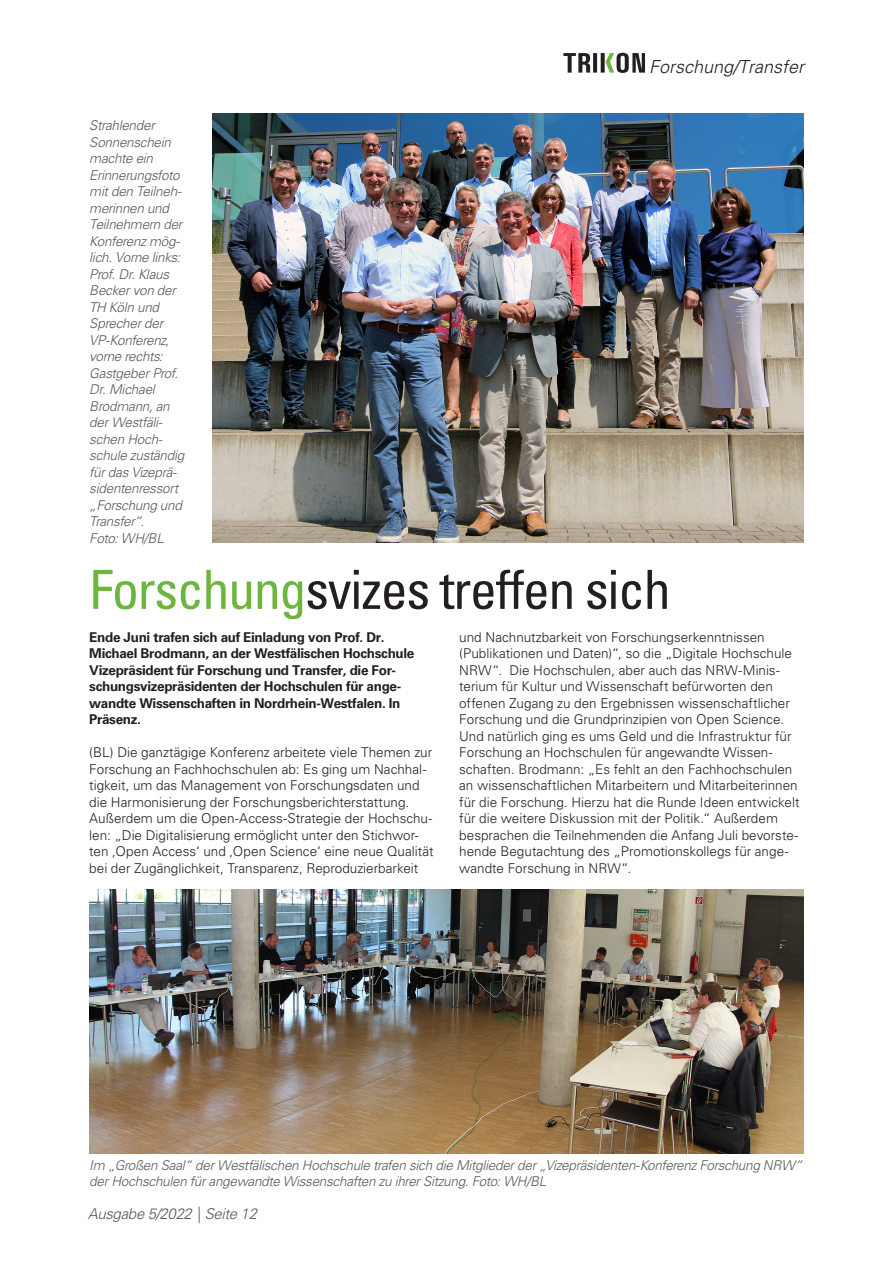
<style>
.page{position:relative;width:893px;height:1263px;background:#fff}
.page>*{position:absolute;margin:0;border:0;box-sizing:border-box;transform-origin:0 0}
.Headline_36{font:condensed 54px "Univers LT Std";letter-spacing:-.025em;color:#231f20}
.t1{font:italic 300 18px "Univers LT Std";color:#231f20}
.t2{font:italic 300 15px "Univers LT Std";letter-spacing:-.02em;color:#57585a}
.Fließtext{font:300 13.5px/16.5px "Univers LT Std";color:#231f20}
.Bildtext_Titel_80{font:italic 300 13.5px/16.5px "Univers LT Std";letter-spacing:-.02em;color:#57585a}
.Aufmacher{font:700 13.5px/16.5px "Univers LT Std";letter-spacing:-.025em;color:#231f20}
.s1{color:#6cb640}
</style>
<div class="page">
<svg style="left:563px;top:53px;width:82px;height:20px"></svg>
<img style="left:89px;top:889px;width:715px;height:264px">
<img style="left:213px;top:114px;width:591px;height:429px">
<p class="Bildtext_Titel_80" style="left:89px;top:117px;width:96px">Strahlender<br>Sonnenschein machte ein<br>Erinnerungsfoto mit den Teilneh&shy;merinnen und<br>Teilnehmern der<br>Konferenz mög&shy;lich. Vorne links:<br>Prof. Dr. Klaus<br>Becker von der<br>TH Köln und<br>Sprecher der<br>VP-Konferenz, vorne rechts:<br>Gastgeber Prof.<br>Dr. Michael<br>Brodmann, an der Westfäli&shy;schen Hoch&shy;schule zuständig für das Vizeprä&shy;sidentenressort „Forschung und<br>Transfer“.</p>
<p class="Bildtext_Titel_80" style="left:89px;top:530px;width:76px">Foto: WH/BL</p>
<h2 class="t1" style="left:649px;top:56px;width:156px">Forschung/Transfer</h2>
<p class="Headline_36" style="left:89px;top:555px;width:583px"><span class="s1">Forschung</span>svizes treffen sich</p>
<p class="Aufmacher" style="left:89px;top:629px;width:327px">Ende Juni trafen sich auf Einladung von Prof. Dr.<br>Michael Brodmann, an der Westfälischen Hochschule Vizepräsident für Forschung und Transfer, die For&shy;schungsvizepräsidenten der Hochschulen für ange&shy;wandte Wissenschaften in Nordrhein-Westfalen. In Präsenz.</p>
<p class="Fließtext" style="left:89px;top:744px;width:346px">(BL) Die ganztägige Konferenz arbeitete viele Themen zur Forschung an Fachhochschulen ab: Es ging um Nachhal&shy;tigkeit, um das Management von Forschungsdaten und die Harmonisierung der Forschungsberichterstattung.<br>Außerdem um die Open-Access-Strategie der Hochschu&shy;len: „Die Digitalisierung ermöglicht unter den Stichwor&shy;ten ,Open Access‘ und ,Open Science‘ eine neue Qualität bei der Zugänglichkeit, Transparenz, Reproduzierbarkeit</p>
<p class="Fließtext" style="left:459px;top:629px;width:342px">und Nachnutzbarkeit von Forschungserkenntnissen (Publikationen und Daten)“, so die „Digitale Hochschule NRW“. Die Hochschulen, aber auch das NRW-Minis&shy;terium für Kultur und Wissenschaft befürworten den offenen Zugang zu den Ergebnissen wissenschaftlicher Forschung und die Grundprinzipien von Open Science.<br>Und natürlich ging es ums Geld und die Infrastruktur für Forschung an Hochschulen für angewandte Wissen&shy;schaften. Brodmann: „Es fehlt an den Fachhochschulen an wissenschaftlichen Mitarbeitern und Mitarbeiterinnen für die Forschung. Hierzu hat die Runde Ideen entwickelt für die weitere Diskussion mit der Politik.“ Außerdem besprachen die Teilnehmenden die Anfang Juli bevorste&shy;hende Begutachtung des „Promotionskollegs für ange&shy;wandte Forschung in NRW“.</p>
<p class="Bildtext_Titel_80" style="left:89px;top:1157px;width:714px">Im „Großen Saal“ der Westfälischen Hochschule trafen sich die Mitglieder der „Vizepräsidenten-Konferenz Forschung NRW“ der Hochschulen für angewandte Wissenschaften zu ihrer Sitzung. Foto: WH/BL</p>
<p class="t2" style="left:88px;top:1205px;width:171px">Ausgabe 5/2022 | Seite 12</p>
</div>
